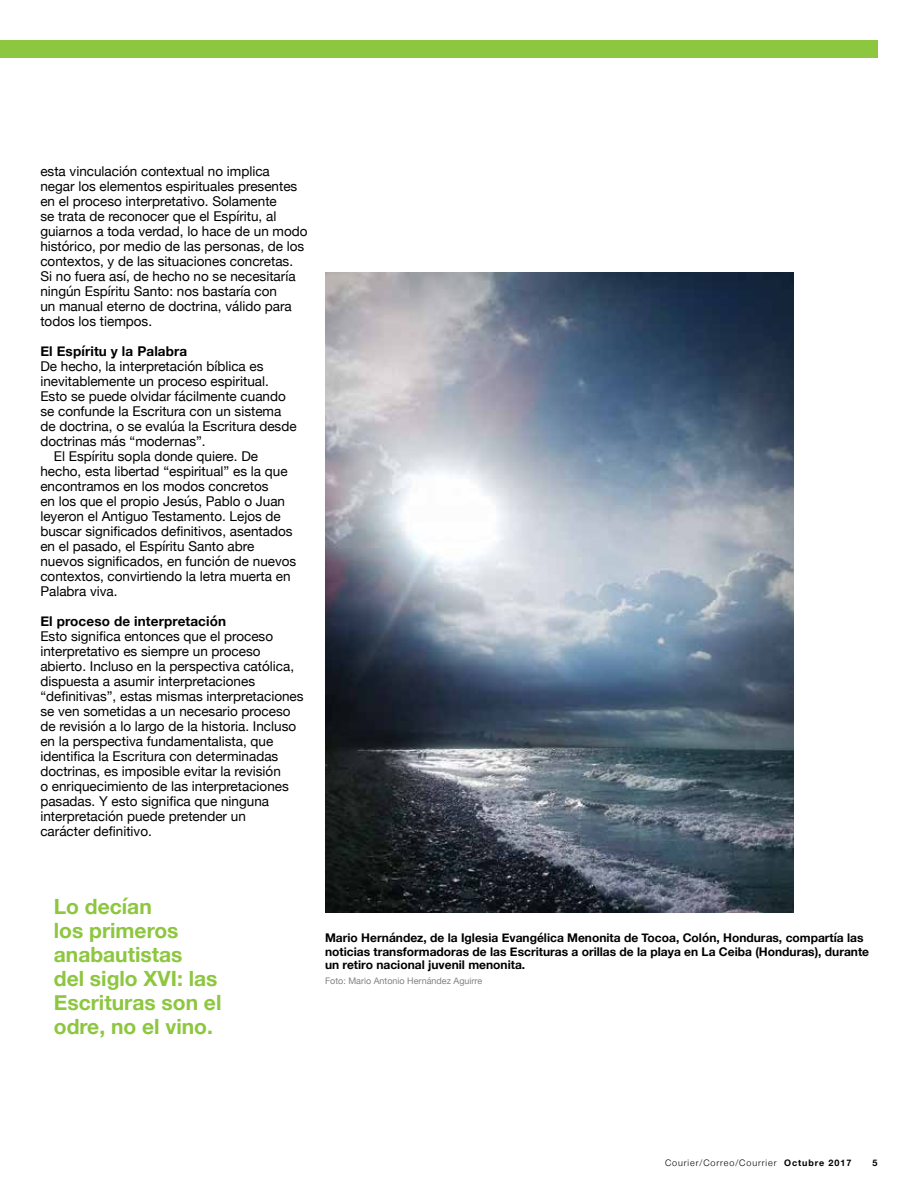
<style>
.page{position:relative;width:918px;height:1188px;background:#fff}
.page>*{position:absolute;margin:0;border:0;box-sizing:border-box;transform-origin:0 0}
.t1{font:700 21px/24px "Helvetica Neue";color:#8dc63f}
.t2{font:13.5px/15px "Helvetica Neue";color:#000}
.t3{font:700 13.5px "Helvetica Neue";letter-spacing:.01em;color:#000}
.t4{font:700 12px/13.5px "Helvetica Neue";color:#000}
.t5{font:300 9px "Helvetica Neue";letter-spacing:.1em;color:#000}
.t6{font:9px "Helvetica Neue";color:#808285}
.t7{font:700 9px "Helvetica Neue";color:#000}
.s1{font-weight:700}
</style>
<div class="page">
<div style="left:0;top:40px;width:878px;height:18px;background:#8dc63f"></div>
<img style="left:325px;top:272px;width:469px;height:641px">
<p class="t2" style="left:40px;top:164px;width:269px">esta vinculación contextual no implica<br>negar los elementos espirituales presentes en el proceso interpretativo. Solamente<br>se trata de reconocer que el Espíritu, al guiarnos a toda verdad, lo hace de un modo histórico, por medio de las personas, de los contextos, y de las situaciones concretas.<br>Si no fuera así, de hecho no se necesitaría ningún Espíritu Santo: nos bastaría con<br>un manual eterno de doctrina, válido para todos los tiempos.</p>
<p class="t3" style="left:40px;top:341px;width:149px">El Espíritu y la Palabra</p>
<p class="t2" style="left:40px;top:359px;width:225px">De hecho, la interpretación bíblica es</p>
<p class="t2" style="left:40px;top:374px;width:230px">inevitablemente un proceso espiritual.</p>
<p class="t2" style="left:40px;top:389px;width:247px">Esto se puede olvidar fácilmente cuando</p>
<p class="t2" style="left:40px;top:404px;width:243px">se confunde la Escritura con un sistema</p>
<p class="t2" style="left:40px;top:419px;width:258px">de doctrina, o se evalúa la Escritura desde</p>
<p class="t2" style="left:40px;top:434px;width:167px">doctrinas más “modernas”.</p>
<p class="t2" style="left:54px;top:449px;width:206px">El Espíritu sopla donde quiere. De</p>
<p class="t2" style="left:40px;top:464px;width:249px">hecho, esta libertad “espiritual” es la que</p>
<p class="t2" style="left:40px;top:479px;width:230px">encontramos en los modos concretos</p>
<p class="t2" style="left:40px;top:494px;width:246px">en los que el propio Jesús, Pablo o Juan</p>
<p class="t2" style="left:40px;top:509px;width:242px">leyeron el Antiguo Testamento. Lejos de</p>
<p class="t2" style="left:40px;top:524px;width:254px">buscar significados definitivos, asentados</p>
<p class="t2" style="left:40px;top:539px;width:216px">en el pasado, el Espíritu Santo abre</p>
<p class="t2" style="left:40px;top:554px;width:258px">nuevos significados, en función de nuevos</p>
<p class="t2" style="left:40px;top:569px;width:252px">contextos, convirtiendo la letra muerta en</p>
<p class="t2" style="left:40px;top:584px;width:79px">Palabra viva.</p>
<p class="t3" style="left:40px;top:610px;width:187px">El proceso de interpretación</p>
<p class="t2" style="left:40px;top:629px;width:265px">Esto significa entonces que el proceso interpretativo es siempre un proceso abierto. Incluso en la perspectiva católica, dispuesta a asumir interpretaciones “definitivas”, estas mismas interpretaciones se ven sometidas a un necesario proceso de revisión a lo largo de la historia. Incluso en la perspectiva fundamentalista, que identifica la Escritura con determinadas doctrinas, es imposible evitar la revisión<br>o enriquecimiento de las interpretaciones pasadas. Y esto significa que ninguna interpretación puede pretender un<br>carácter definitivo.</p>
<h1 class="t1" style="left:54px;top:895px;width:169px">Lo decían<br>los primeros anabautistas<br>del siglo XVI: las<br>Escrituras son el odre, no el vino.</h1>
<p class="t4" style="left:325px;top:932px;width:546px">Mario Hernández, de la Iglesia Evangélica Menonita de Tocoa, Colón, Honduras, compartía las noticias transformadoras de las Escrituras a orillas de la playa en La Ceiba (Honduras), durante un retiro nacional juvenil menonita.</p>
<p class="t6" style="left:325px;top:974px;width:159px">Foto: Mario Antonio Hernández Aguirre</p>
<p class="t5" style="left:665px;top:1156px;width:188px">Courier/Correo/Courrier <span class="s1">Octubre 2017</span></p>
<p class="t7" style="left:872px;top:1156px;width:7px">5</p>
</div>
